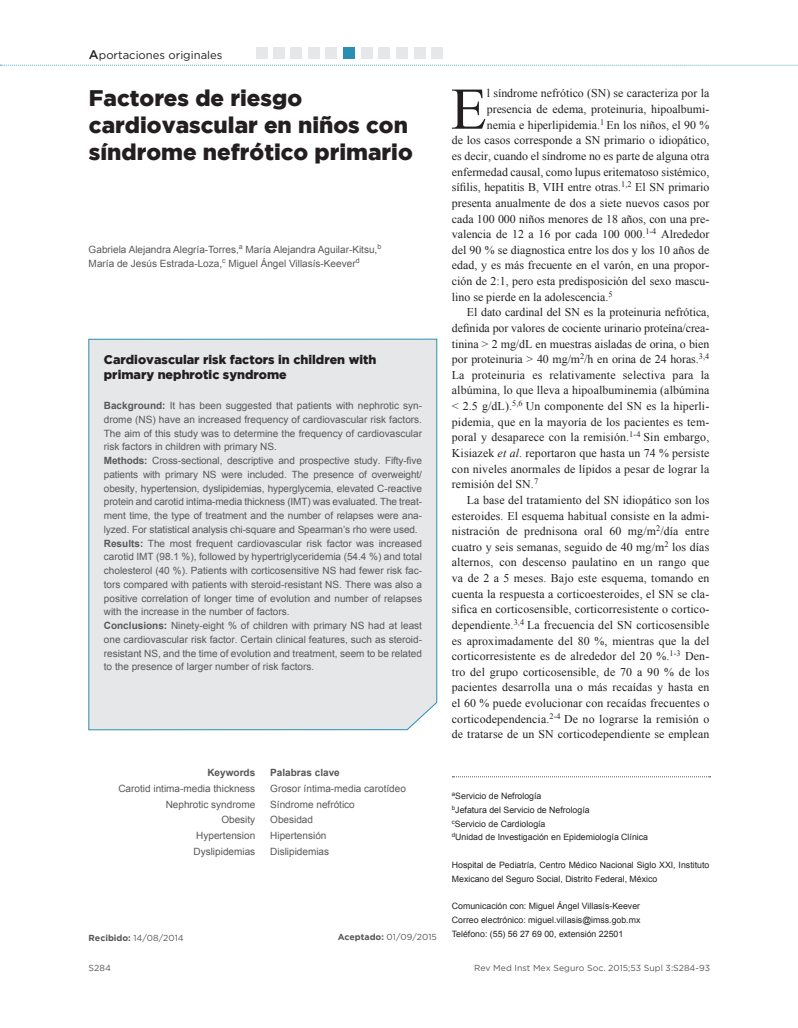
<style>
.page{position:relative;width:798px;height:1028px;background:#fff}
.page>*{position:absolute;margin:0;border:0;box-sizing:border-box;transform-origin:0 0}
.t1{font:59.12px "Times New Roman";color:#231f20}
.t2{font:900 22.5px/27px "Gotham";color:#231f20}
.t3{font:900 12.5px/15px "Gotham";color:#231f20}
.t4{font:11.88px "Times New Roman";letter-spacing:.01em;color:#231f20}
.t5{font:11.25px "Gotham";color:#231f20}
.t6{font:10px/13.8px "Arial";color:#57585a}
.t7{font:700 10px "Arial";color:#57585a}
.t8{font:8.75px/13.8px "Arial";color:#231f20}
.t9{font:8.75px "Gotham";color:#57585a}
.s1{font-weight:500;font-size:12.5px}
.s2{font-weight:700}
.s3{font-style:italic}
</style>
<div class="page">
<div style="left:88px;top:338px;width:349px;height:392px;background:#e6e7e9"></div>
<svg style="left:0;top:65px;width:798px;height:1px"></svg>
<div style="left:290px;top:48px;width:12px;height:11px;background:#e6e7e9"></div>
<div style="left:273px;top:48px;width:11px;height:11px;background:#e6e7e9"></div>
<div style="left:256px;top:48px;width:11px;height:11px;background:#e6e7e9"></div>
<div style="left:343px;top:47px;width:11px;height:12px;background:#2a8fb0"></div>
<div style="left:325px;top:47px;width:11px;height:12px;background:#e6e7e9"></div>
<div style="left:308px;top:47px;width:11px;height:12px;background:#e6e7e9"></div>
<div style="left:395px;top:47px;width:12px;height:12px;background:#e6e7e9"></div>
<div style="left:378px;top:47px;width:11px;height:12px;background:#e6e7e9"></div>
<div style="left:361px;top:47px;width:11px;height:12px;background:#e6e7e9"></div>
<div style="left:431px;top:47px;width:11px;height:12px;background:#e6e7e9"></div>
<div style="left:413px;top:47px;width:12px;height:12px;background:#e6e7e9"></div>
<svg style="left:452px;top:776px;width:258px;height:1px"></svg>
<p class="t5" style="left:89px;top:48px;width:135px"><span class="s1">A</span>portaciones originales</p>
<h2 class="t2" style="left:89px;top:84px;width:325px">Factores de riesgo cardiovascular en niños con síndrome nefrótico primario</h2>
<p class="t6" style="left:89px;top:242px;width:294px">Gabriela Alejandra Alegría-Torres,<sup>a</sup> María Alejandra Aguilar-Kitsu,<sup>b<br></sup>María de Jesús Estrada-Loza,<sup>c</sup> Miguel Ángel Villasís-Keever<sup>d</sup></p>
<p class="t3" style="left:104px;top:352px;width:274px">Cardiovascular risk factors in children with primary nephrotic syndrome</p>
<p class="t6" style="left:104px;top:399px;width:319px"><span class="s2">Background:</span> It has been suggested that patients with nephrotic syn&shy;drome (NS) have an increased frequency of cardiovascular risk factors.<br>The aim of this study was to determine the frequency of cardiovascular risk factors in children with primary NS.<br><span class="s2">Methods:</span> Cross-sectional, descriptive and prospective study. Fifty-five patients with primary NS were included. The presence of overweight/ obesity, hypertension, dyslipidemias, hyperglycemia, elevated C-reactive protein and carotid intima-media thickness (IMT) was evaluated. The treat&shy;ment time, the type of treatment and the number of relapses were ana&shy;lyzed. For statistical analysis chi-square and Spearman’s rho were used.<br><span class="s2">Results:</span> The most frequent cardiovascular risk factor was increased carotid IMT (98.1 %), followed by hypertriglyceridemia (54.4 %) and total cholesterol (40 %). Patients with corticosensitive NS had fewer risk fac&shy;tors compared with patients with steroid-resistant NS. There was also a positive correlation of longer time of evolution and number of relapses with the increase in the number of factors.<br><span class="s2">Conclusions:</span> Ninety-eight % of children with primary NS had at least one cardiovascular risk factor. Certain clinical features, such as steroid&shy;resistant NS, and the time of evolution and treatment, seem to be related to the presence of larger number of risk factors.</p>
<h1 class="t1" style="left:450px;top:69px;width:38px">E</h1>
<p class="t4" style="left:486px;top:85px;width:224px">l síndrome nefrótico (SN) se caracteriza por la</p>
<p class="t4" style="left:486px;top:101px;width:224px">presencia de edema, proteinuria, hipoalbumi-</p>
<p class="t4" style="left:486px;top:117px;width:224px">nemia e hiperlipidemia.<sup>1</sup> En los niños, el 90 %</p>
<p class="t4" style="left:451px;top:132px;width:259px">de los casos corresponde a SN primario o idiopático,</p>
<p class="t4" style="left:451px;top:148px;width:259px">es decir, cuando el síndrome no es parte de alguna otra</p>
<p class="t4" style="left:451px;top:164px;width:259px">enfermedad causal, como lupus eritematoso sistémico,</p>
<p class="t4" style="left:451px;top:179px;width:259px">sífilis, hepatitis B, VIH entre otras.<sup>1,2</sup> El SN primario</p>
<p class="t4" style="left:451px;top:195px;width:259px">presenta anualmente de dos a siete nuevos casos por</p>
<p class="t4" style="left:451px;top:210px;width:259px">cada 100 000 niños menores de 18 años, con una pre-</p>
<p class="t4" style="left:451px;top:226px;width:259px">valencia de 12 a 16 por cada 100 000.<sup>1-4</sup> Alrededor</p>
<p class="t4" style="left:451px;top:242px;width:259px">del 90 % se diagnostica entre los dos y los 10 años de</p>
<p class="t4" style="left:451px;top:257px;width:259px">edad, y es más frecuente en el varón, en una propor-</p>
<p class="t4" style="left:451px;top:273px;width:259px">ción de 2:1, pero esta predisposición del sexo mascu-</p>
<p class="t4" style="left:451px;top:289px;width:162px">lino se pierde en la adolescencia.<sup>5</sup></p>
<p class="t4" style="left:466px;top:304px;width:244px">El dato cardinal del SN es la proteinuria nefrótica,</p>
<p class="t4" style="left:451px;top:320px;width:259px">definida por valores de cociente urinario proteína/crea-</p>
<p class="t4" style="left:451px;top:335px;width:259px">tinina &gt; 2 mg/dL en muestras aisladas de orina, o bien</p>
<p class="t4" style="left:451px;top:351px;width:259px">por proteinuria &gt; 40 mg/m<sup>2</sup>/h en orina de 24 horas.<sup>3,4</sup></p>
<p class="t4" style="left:451px;top:367px;width:259px">La proteinuria es relativamente selectiva para la</p>
<p class="t4" style="left:451px;top:382px;width:259px">albúmina, lo que lleva a hipoalbuminemia (albúmina</p>
<p class="t4" style="left:451px;top:398px;width:259px">&lt; 2.5 g/dL).<sup>5,6</sup> Un componente del SN es la hiperli-</p>
<p class="t4" style="left:451px;top:414px;width:259px">pidemia, que en la mayoría de los pacientes es tem-</p>
<p class="t4" style="left:451px;top:429px;width:259px">poral y desaparece con la remisión.<sup>1-4</sup> Sin embargo,</p>
<p class="t4" style="left:451px;top:445px;width:259px">Kisiazek <span class="s3">et al</span>. reportaron que hasta un 74 % persiste</p>
<p class="t4" style="left:451px;top:460px;width:259px">con niveles anormales de lípidos a pesar de lograr la</p>
<p class="t4" style="left:451px;top:476px;width:88px">remisión del SN.<sup>7</sup></p>
<p class="t4" style="left:466px;top:492px;width:244px">La base del tratamiento del SN idiopático son los</p>
<p class="t4" style="left:451px;top:507px;width:259px">esteroides. El esquema habitual consiste en la admi-</p>
<p class="t4" style="left:451px;top:523px;width:259px">nistración de prednisona oral 60 mg/m<sup>2</sup>/día entre</p>
<p class="t4" style="left:451px;top:539px;width:259px">cuatro y seis semanas, seguido de 40 mg/m<sup>2</sup> los días</p>
<p class="t4" style="left:451px;top:554px;width:259px">alternos, con descenso paulatino en un rango que</p>
<p class="t4" style="left:451px;top:570px;width:259px">va de 2 a 5 meses. Bajo este esquema, tomando en</p>
<p class="t4" style="left:451px;top:585px;width:259px">cuenta la respuesta a corticoesteroides, el SN se cla-</p>
<p class="t4" style="left:451px;top:601px;width:259px">sifica en corticosensible, corticorresistente o cortico-</p>
<p class="t4" style="left:451px;top:617px;width:259px">dependiente.<sup>3,4</sup> La frecuencia del SN corticosensible</p>
<p class="t4" style="left:451px;top:632px;width:259px">es aproximadamente del 80 %, mientras que la del</p>
<p class="t4" style="left:451px;top:648px;width:259px">corticorresistente es de alrededor del 20 %.<sup>1-3</sup> Den-</p>
<p class="t4" style="left:451px;top:664px;width:259px">tro del grupo corticosensible, de 70 a 90 % de los</p>
<p class="t4" style="left:451px;top:679px;width:259px">pacientes desarrolla una o más recaídas y hasta en</p>
<p class="t4" style="left:451px;top:695px;width:259px">el 60 % puede evolucionar con recaídas frecuentes o</p>
<p class="t4" style="left:451px;top:710px;width:259px">corticodependencia.<sup>2-4</sup> De no lograrse la remisión o</p>
<p class="t4" style="left:451px;top:726px;width:259px">de tratarse de un SN corticodependiente se emplean</p>
<p class="t7" style="left:270px;top:766px;width:71px">Palabras clave</p>
<p class="t6" style="left:270px;top:780px;width:137px;line-height:15.6px">Grosor íntima-media carotídeo<br>Síndrome nefrótico<br>Obesidad<br>Hipertensión<br>Dislipidemias</p>
<p class="t8" style="left:451px;top:789px;width:197px"><sup>a</sup>Servicio de Nefrología<br><sup>b</sup>Jefatura del Servicio de Nefrología<br><sup>c</sup>Servicio de Cardiología<br><sup>d</sup>Unidad de Investigación en Epidemiología Clínica</p>
<p class="t8" style="left:451px;top:858px;width:259px">Hospital de Pediatría, Centro Médico Nacional Siglo XXI, Instituto<br>Mexicano del Seguro Social, Distrito Federal, México</p>
<p class="t8" style="left:451px;top:899px;width:190px;text-align:justify">Comunicación con: Miguel Ángel Villasís-Keever Correo electrónico: miguel.villasis@imss.gob.mx Teléfono: (55) 56 27 69 00, extensión 22501</p>
<p class="t7" style="left:207px;top:766px;width:49px">Keywords</p>
<p class="t6" style="left:118px;top:780px;width:138px;line-height:15.6px;text-align:right">Carotid intima-media thickness<br>Nephrotic syndrome<br>Obesity<br>Hypertension<br>Dyslipidemias</p>
<p class="t9" style="left:89px;top:932px;width:96px"><span class="s2">Recibido:</span> 14/08/2014</p>
<p class="t9" style="left:337px;top:931px;width:101px"><span class="s2">Aceptado:</span> 01/09/2015</p>
<p class="t9" style="left:89px;top:961px;width:24px">S284</p>
<p class="t9" style="left:474px;top:961px;width:237px">Rev Med Inst Mex Seguro Soc. 2015;53 Supl 3:S284-93</p>
</div>
